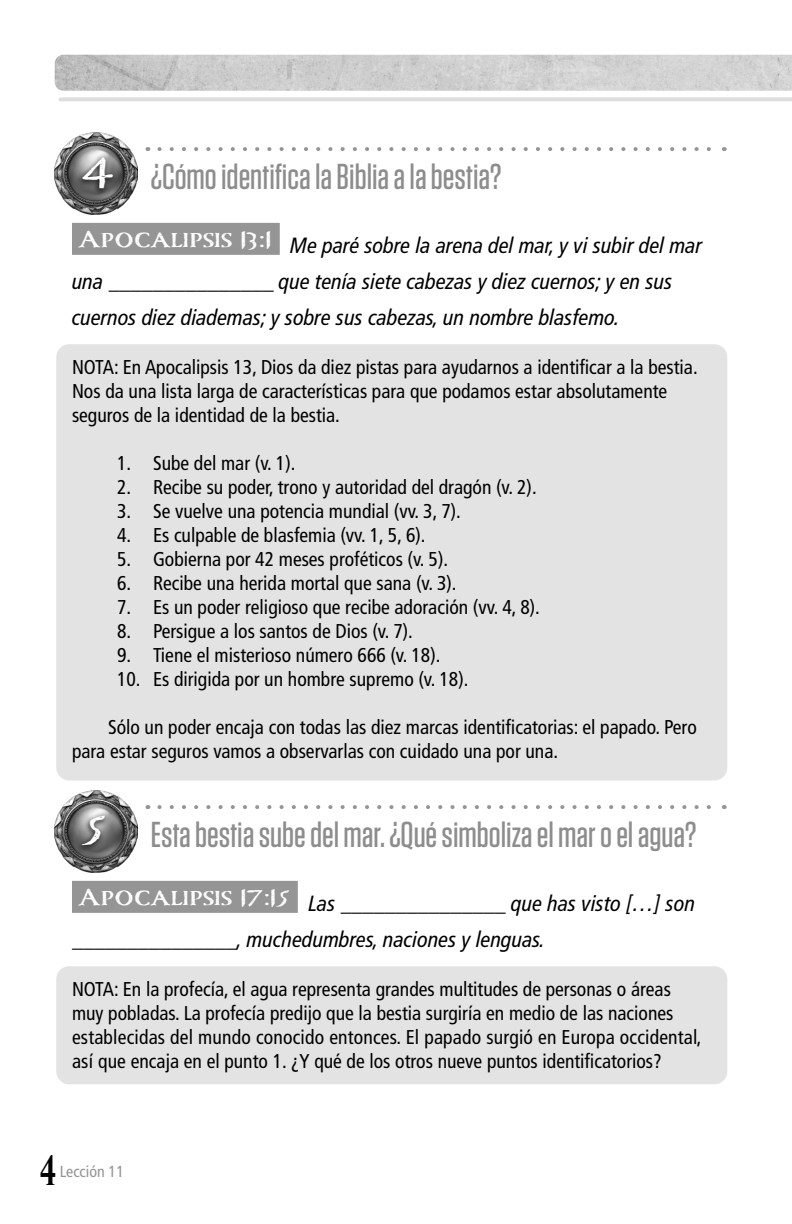
<style>
.page{position:relative;width:792px;height:1224px;background:#fff}
.page>*{position:absolute;margin:0;border:0;box-sizing:border-box;transform-origin:0 0}
.Compass_Numbers{font:700 50px "Carta Marina";color:#fff}
.t1{font:44px "Desire Pro";color:#000}
.Questions_1{font:500 36px "Tungsten";color:#8d8d8d}
.Scripture_with_blanks{font:italic condensed 22px/36px "Frutiger LT Pro";color:#000}
.NOTE{font:condensed 20px/24px "Frutiger LT Pro";color:#000}
.t2{font:condensed 16px "Frutiger LT Pro";color:#949494}
</style>
<div class="page">
<img style="left:55px;top:55px;width:737px;height:36px">
<hr style="left:60px;top:97px;width:732px;height:4px;background:#dedede">
<div style="left:72px;top:223px;width:208px;height:32px;background:#959595"></div>
<div style="left:72px;top:881px;width:226px;height:32px;background:#959595"></div>
<img style="left:54px;top:133px;width:83px;height:82px">
<div style="left:76px;top:153px;width:41px;height:42px;background:#000;opacity:.75"></div>
<img style="left:54px;top:791px;width:83px;height:82px">
<div style="left:75px;top:811px;width:35px;height:41px;background:#000;opacity:.75"></div>
<svg style="left:159px;top:147px;width:552px;height:4px"></svg>
<div style="left:56px;top:344px;width:671px;height:436px;background:#e3e3e3;border-radius:13px"></div>
<svg style="left:159px;top:805px;width:552px;height:4px"></svg>
<div style="left:56px;top:966px;width:671px;height:118px;background:#e3e3e3;border-radius:13px"></div>
<p class="Compass_Numbers" style="left:82px;top:142px;width:32px">4</p>
<p class="Questions_1" style="left:151px;top:158px;width:352px">¿Cómo identifica la Biblia a la bestia?</p>
<p class="Scripture_with_blanks" style="left:72px;top:227px;width:632px"><sup>Apocalipsis</sup> <sup>13:1</sup> Me paré sobre la arena del mar, y vi subir del mar una _______________ que tenía siete cabezas y diez cuernos; y en sus cuernos diez diademas; y sobre sus cabezas, un nombre blasfemo.</p>
<p class="NOTE" style="left:72px;top:355px;width:627px">NOTA: En Apocalipsis 13, Dios da diez pistas para ayudarnos a identificar a la bestia.<br>Nos da una lista larga de características para que podamos estar absolutamente seguros de la identidad de la bestia.</p>
<p class="NOTE" style="left:117px;top:451px;width:180px">1. Sube del mar (v. 1).</p>
<p class="NOTE" style="left:117px;top:475px;width:421px">2. Recibe su poder, trono y autoridad del dragón (v. 2).</p>
<p class="NOTE" style="left:117px;top:499px;width:345px">3. Se vuelve una potencia mundial (vv. 3, 7).</p>
<p class="NOTE" style="left:117px;top:523px;width:310px">4. Es culpable de blasfemia (vv. 1, 5, 6).</p>
<p class="NOTE" style="left:117px;top:547px;width:333px">5. Gobierna por 42 meses proféticos (v. 5).</p>
<p class="NOTE" style="left:117px;top:571px;width:341px">6. Recibe una herida mortal que sana (v. 3).</p>
<p class="NOTE" style="left:117px;top:595px;width:425px">7. Es un poder religioso que recibe adoración (vv. 4, 8).</p>
<p class="NOTE" style="left:117px;top:619px;width:298px">8. Persigue a los santos de Dios (v. 7).</p>
<p class="NOTE" style="left:117px;top:643px;width:325px">9. Tiene el misterioso número 666 (v. 18).</p>
<p class="NOTE" style="left:117px;top:667px;width:353px">10. Es dirigida por un hombre supremo (v. 18).</p>
<p class="NOTE" style="left:72px;top:715px;width:626px;text-indent:36px">Sólo un poder encaja con todas las diez marcas identificatorias: el papado. Pero para estar seguros vamos a observarlas con cuidado una por una.</p>
<p class="Compass_Numbers" style="left:82px;top:798px;width:25px">5</p>
<p class="Questions_1" style="left:151px;top:816px;width:547px">Esta bestia sube del mar. ¿Qué simboliza el mar o el agua?</p>
<p class="Scripture_with_blanks" style="left:72px;top:885px;width:625px"><sup>Apocalipsis</sup> <sup>17:15</sup> Las _______________ que has visto […] son _______________, muchedumbres, naciones y lenguas.</p>
<p class="NOTE" style="left:72px;top:977px;width:631px">NOTA: En la profecía, el agua representa grandes multitudes de personas o áreas muy pobladas. La profecía predijo que la bestia surgiría en medio de las naciones establecidas del mundo conocido entonces. El papado surgió en Europa occidental, así que encaja en el punto 1. ¿Y qué de los otros nueve puntos identificatorios?</p>
<h2 class="t1" style="left:40px;top:1144px;width:17px">4</h2>
<p class="t2" style="left:60px;top:1162px;width:66px">Lección 11</p>
</div>
